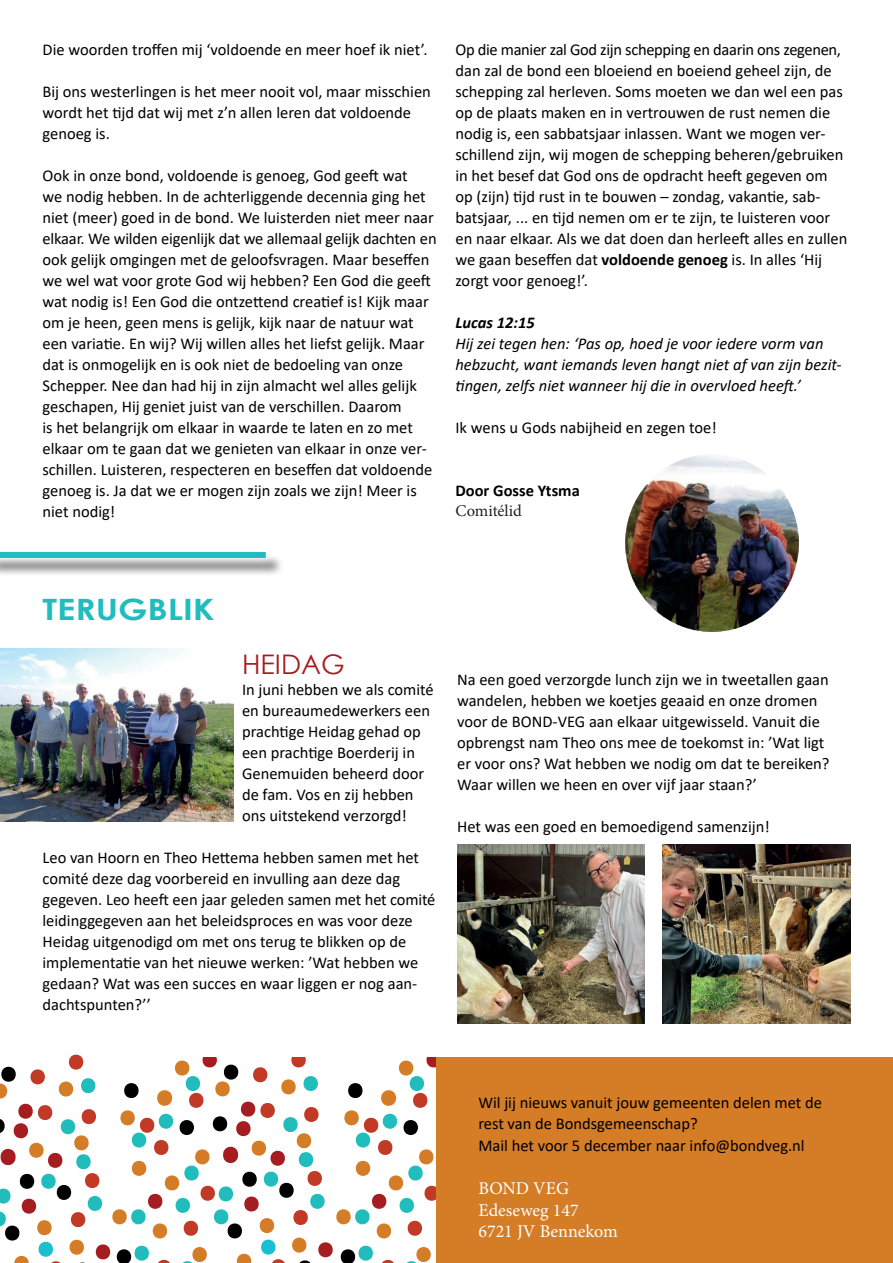
<style>
.page{position:relative;width:893px;height:1263px;background:#fff}
.page>*{position:absolute;margin:0;border:0;box-sizing:border-box;transform-origin:0 0}
.t1{font:700 29.4px "Century Gothic";color:#21bdbd;scale:1.19 1}
.t2{font:27px "Century Gothic";color:#a51d20}
.t3{font:18px/21.6px "Minion Pro";color:#fff}
.t4{font:16.5px/21px "Calibri";color:#000001}
.t5{font:italic 16.5px/21px "Calibri";color:#000001}
.t6{font:700 16.5px "Calibri";color:#000001}
.t7{font:italic 700 16.5px "Calibri";color:#000001}
.t8{font:16.5px "Minion Pro";color:#231f20}
.s1{font-weight:700}
</style>
<div class="page">
<svg style="left:0;top:1054px;width:559px;height:209px"></svg>
<img style="left:625px;top:455px;width:173px;height:176px">
<img style="left:0;top:648px;width:234px;height:173px">
<img style="left:457px;top:844px;width:188px;height:180px">
<img style="left:663px;top:844px;width:187px;height:180px">
<div style="left:437px;top:1058px;width:456px;height:205px;background:#d47c26"></div>
<div style="left:0;top:554px;width:284px;height:22px;background:#231f20;opacity:.75"></div>
<div style="left:0;top:542px;width:275px;height:25px;background:#fff;opacity:.75"></div>
<div style="left:0;top:552px;width:266px;height:6px;background:#21bdbd"></div>
<p class="t4" style="left:43px;top:39px;width:386px">Die woorden troffen mij ‘voldoende en meer hoef ik niet’.</p>
<p class="t4" style="left:43px;top:80px;width:390px">Bij ons westerlingen is het meer nooit vol, maar misschien wordt het tijd dat wij met z’n allen leren dat voldoende genoeg is.</p>
<p class="t4" style="left:43px;top:164px;width:396px">Ook in onze bond, voldoende is genoeg, God geeft wat<br>we nodig hebben. In de achterliggende decennia ging het niet (meer) goed in de bond. We luisterden niet meer naar elkaar. We wilden eigenlijk dat we allemaal gelijk dachten en ook gelijk omgingen met de geloofsvragen. Maar beseffen we wel wat voor grote God wij hebben? Een God die geeft wat nodig is! Een God die ontzettend creatief is! Kijk maar om je heen, geen mens is gelijk, kijk naar de natuur wat een variatie. En wij? Wij willen alles het liefst gelijk. Maar dat is onmogelijk en is ook niet de bedoeling van onze Schepper. Nee dan had hij in zijn almacht wel alles gelijk geschapen, Hij geniet juist van de verschillen. Daarom<br>is het belangrijk om elkaar in waarde te laten en zo met elkaar om te gaan dat we genieten van elkaar in onze ver&shy;schillen. Luisteren, respecteren en beseffen dat voldoende genoeg is. Ja dat we er mogen zijn zoals we zijn! Meer is niet nodig!</p>
<p class="t4" style="left:455px;top:39px;width:393px">Op die manier zal God zijn schepping en daarin ons zegenen, dan zal de bond een bloeiend en boeiend geheel zijn, de schepping zal herleven. Soms moeten we dan wel een pas op de plaats maken en in vertrouwen de rust nemen die nodig is, een sabbatsjaar inlassen. Want we mogen ver&shy;schillend zijn, wij mogen de schepping beheren/gebruiken in het besef dat God ons de opdracht heeft gegeven om op (zijn) tijd rust in te bouwen – zondag, vakantie, sab&shy;batsjaar, ... en tijd nemen om er te zijn, te luisteren voor en naar elkaar. Als we dat doen dan herleeft alles en zullen we gaan beseffen dat <span class="s1">voldoende genoeg</span> is. In alles ‘Hij zorgt voor genoeg!’.</p>
<p class="t7" style="left:455px;top:311px;width:81px">Lucas 12:15</p>
<p class="t5" style="left:455px;top:332px;width:388px">Hij zei tegen hen: ‘Pas op, hoed je voor iedere vorm van hebzucht, want iemands leven hangt niet af van zijn bezit&shy;tingen, zelfs niet wanneer hij die in overvloed heeft.’</p>
<p class="t4" style="left:455px;top:417px;width:263px">Ik wens u Gods nabijheid en zegen toe!</p>
<p class="t6" style="left:455px;top:479px;width:126px">Door Gosse Ytsma</p>
<p class="t8" style="left:455px;top:500px;width:68px">Comitélid</p>
<h1 class="t1" style="left:43px;top:587px;width:146px">TERUGBLIK</h1>
<h2 class="t2" style="left:242px;top:645px;width:104px">HEIDAG</h2>
<p class="t4" style="left:242px;top:678px;width:193px">In juni hebben we als comité en bureaumedewerkers een prachtige Heidag gehad op een prachtige Boerderij in<br>Genemuiden beheerd door de fam. Vos en zij hebben ons uitstekend verzorgd!</p>
<p class="t4" style="left:43px;top:846px;width:394px">Leo van Hoorn en Theo Hettema hebben samen met het comité deze dag voorbereid en invulling aan deze dag gegeven. Leo heeft een jaar geleden samen met het comité leidinggegeven aan het beleidsproces en was voor deze Heidag uitgenodigd om met ons terug te blikken op de implementatie van het nieuwe werken: ’Wat hebben we gedaan? Wat was een succes en waar liggen er nog aan&shy;dachtspunten?’’</p>
<p class="t4" style="left:457px;top:669px;width:374px">Na een goed verzorgde lunch zijn we in tweetallen gaan wandelen, hebben we koetjes geaaid en onze dromen voor de BOND-VEG aan elkaar uitgewisseld. Vanuit die opbrengst nam Theo ons mee de toekomst in: ’Wat ligt er voor ons? Wat hebben we nodig om dat te bereiken?<br>Waar willen we heen en over vijf jaar staan?’</p>
<p class="t4" style="left:457px;top:816px;width:314px">Het was een goed en bemoedigend samenzijn!</p>
<p class="t4" style="left:478px;top:1092px;width:345px">Wil jij nieuws vanuit jouw gemeenten delen met de rest van de Bondsgemeenschap?<br>Mail het voor 5 december naar info@bondveg.nl</p>
<p class="t3" style="left:478px;top:1178px;width:141px">BOND VEG<br>Edeseweg 147<br>6721 JV Bennekom</p>
</div>
